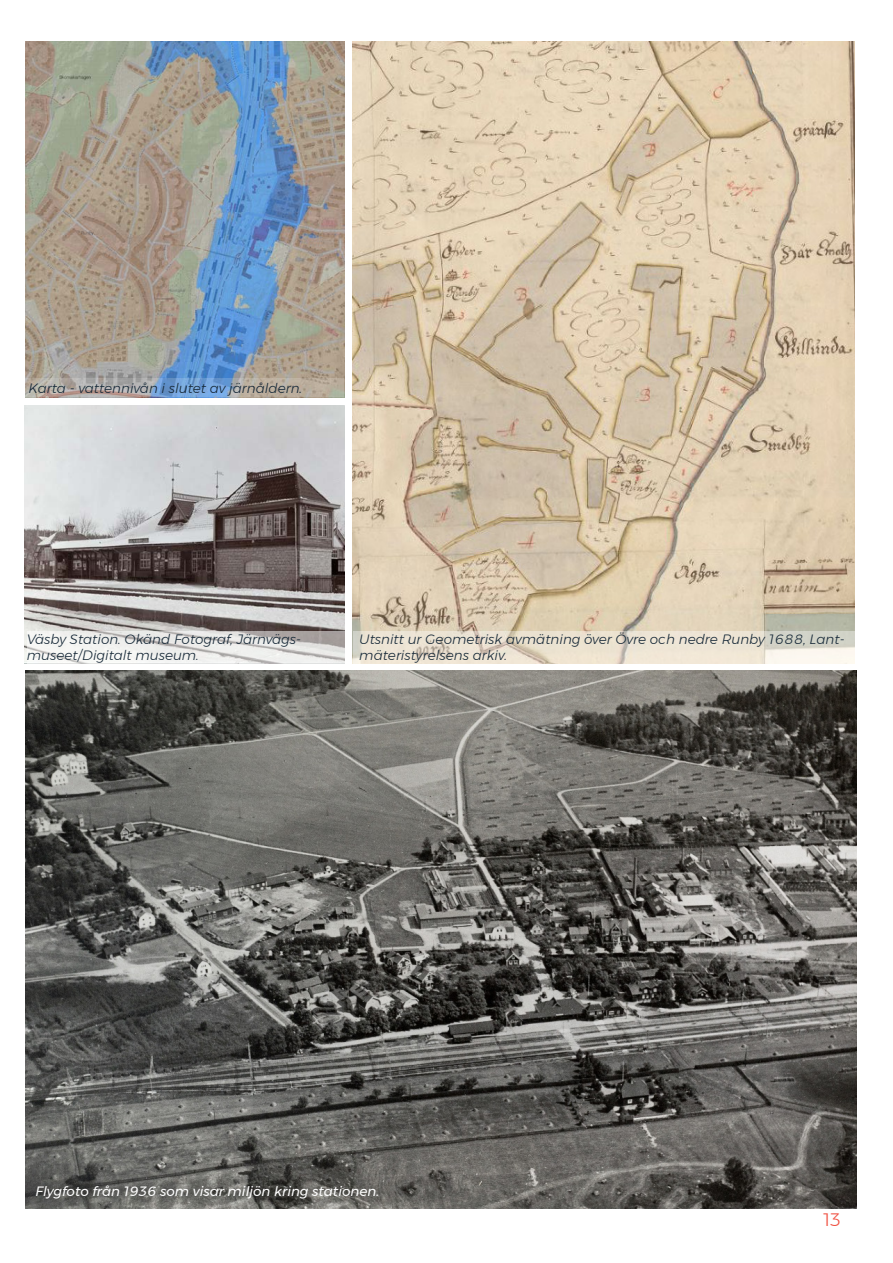
<style>
.page{position:relative;width:893px;height:1263px;background:#fff}
.page>*{position:absolute;margin:0;border:0;box-sizing:border-box;transform-origin:0 0}
.t1{font:300 18px "Montserrat";color:#f05142}
.Bildtext{font:italic 300 13.5px/16.5px "Montserrat";color:#172938}
.Bildtext-2{font:italic 13.5px "Montserrat";color:#fff}
</style>
<div class="page">
<img style="left:26px;top:670px;width:830px;height:539px">
<img style="left:26px;top:41px;width:318px;height:357px">
<img style="left:353px;top:41px;width:502px;height:590px">
<img style="left:24px;top:405px;width:320px;height:257px">
<svg style="left:27px;top:631px;width:318px;height:32px;fill:#eeeeec"></svg>
<svg style="left:26px;top:378px;width:318px;height:19px;background:#a5aab0"></svg>
<svg style="left:353px;top:631px;width:502px;height:32px;background:#e9e1d1"></svg>
<p class="Bildtext" style="left:28px;top:379px;width:275px">Karta - vattennivån i slutet av järnåldern.</p>
<p class="Bildtext" style="left:27px;top:630px;width:276px">Väsby Station. Okänd Fotograf, Järnvägs&shy;museet/Digitalt museum.</p>
<p class="Bildtext" style="left:359px;top:630px;width:487px">Utsnitt ur Geometrisk avmätning över Övre och nedre Runby 1688, Lant&shy;mäteristyrelsens arkiv.</p>
<p class="Bildtext-2" style="left:35px;top:1181px;width:345px">Flygfoto från 1936 som visar miljön kring stationen.</p>
<h1 class="t1" style="left:824px;top:1206px;width:18px">13</h1>
</div>
